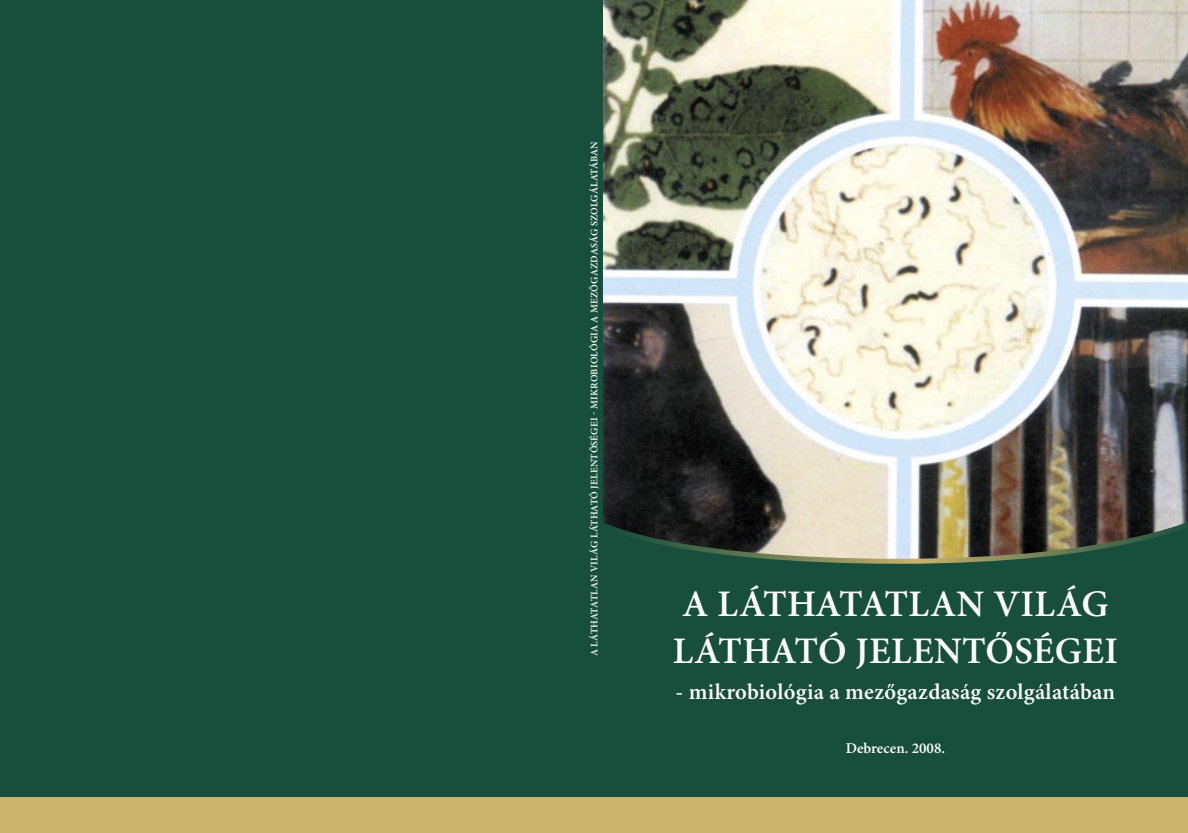
<style>
.page{position:relative;width:1188px;height:833px;background:#fff}
.page>*{position:absolute;margin:0;border:0;box-sizing:border-box;transform-origin:0 0}
.t1{font:600 37.5px "Minion Pro";letter-spacing:.01em;color:#fff}
.t2{font:600 22.5px "Minion Pro";letter-spacing:.01em;color:#fff}
.t3{font:600 15px "Minion Pro";color:#fff}
.t4{font:600 10px "Minion Pro";letter-spacing:.02em;color:#fff}
</style>
<div class="page">
<img style="left:602px;top:0;width:585px;height:513px">
<div style="left:0;top:0;width:602px;height:833px;background:#174e3c"></div>
<svg style="left:602px;top:513px;width:585px;height:284px;background:#245341"></svg>
<div style="left:0;top:797px;width:1187px;height:36px;background:#cab36b"></div>
<p class="t4" style="left:588px;top:656px;width:516px;rotate:-90deg">A LÁTHATATLAN VILÁG LÁTHATÓ JELENTŐSÉGEI - MIKROBIOLÓGIA A MEZŐGAZDASÁG SZOLGÁLATÁBAN</p>
<p class="t1" style="left:682px;top:581px;width:428px">A LÁTHATATLAN VILÁG</p>
<p class="t1" style="left:672px;top:629px;width:446px">LÁTHATÓ JELENTŐSÉGEI</p>
<p class="t2" style="left:675px;top:678px;width:441px">- mikrobiológia a mezőgazdaság szolgálatában</p>
<p class="t3" style="left:845px;top:739px;width:101px">Debrecen. 2008.</p>
</div>
